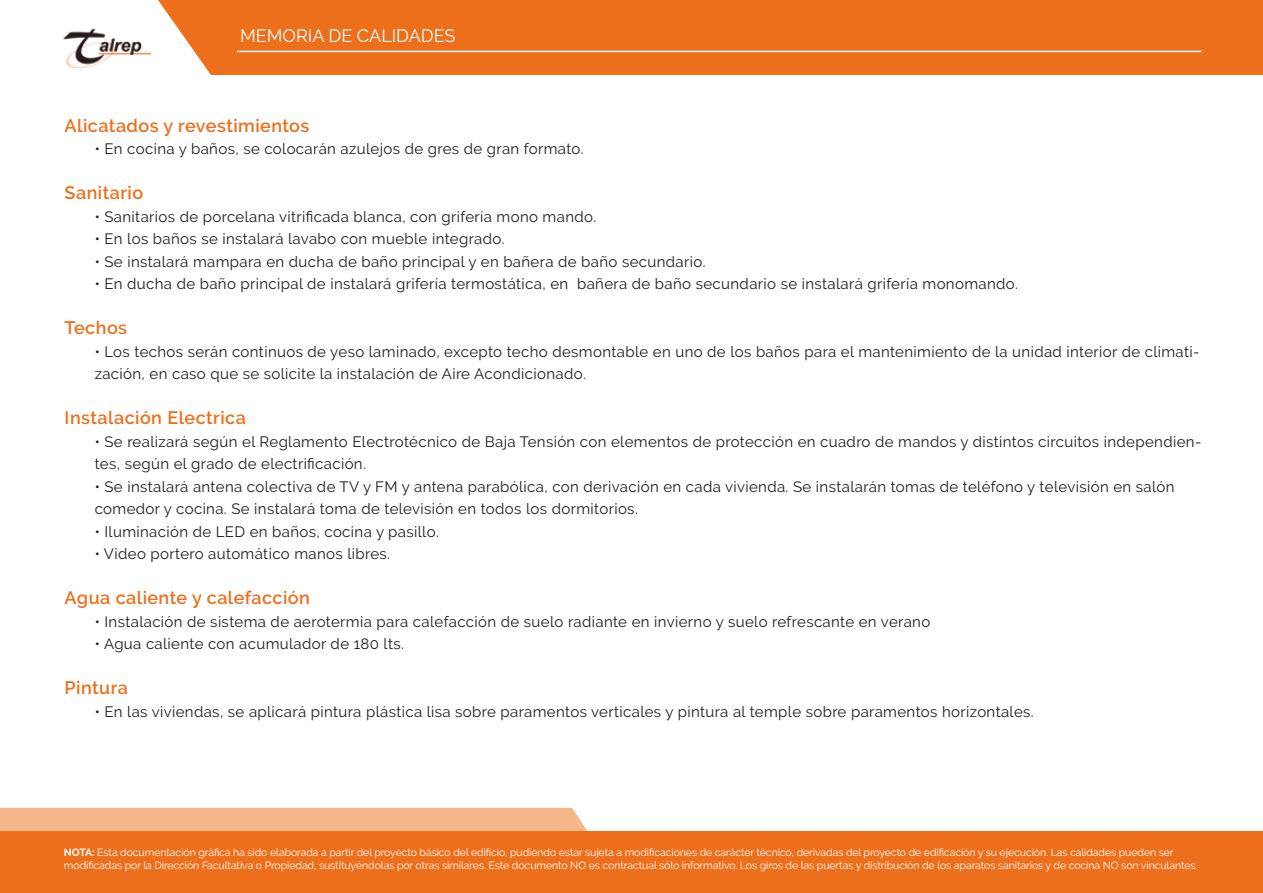
<style>
.page{position:relative;width:1263px;height:893px;background:#fff}
.page>*{position:absolute;margin:0;border:0;box-sizing:border-box;transform-origin:0 0}
.t1{font:600 18px "Raleway";letter-spacing:.025em;color:#ed6f1b}
.t2{font:18px "Raleway";color:#fff}
.t3{font:15px/22.5px "Raleway";letter-spacing:.025em;color:#1c1c1b}
.t4{font:10.5px/12.6px "Raleway";letter-spacing:-.005em;color:#fff}
.s1{font-weight:700}
</style>
<div class="page">
<div style="left:0;top:831px;width:1263px;height:62px;background:#ed6f1b"></div>
<div style="left:0;top:808px;width:588px;height:23px;background:#f6b78d"></div>
<div style="left:158px;top:0;width:1105px;height:75px;background:#ed6f1b"></div>
<hr style="left:237px;top:51px;width:964px;height:1px;background:#fff">
<img style="left:63px;top:28px;width:88px;height:40px">
<p class="t2" style="left:240px;top:25px;width:217px">MEMORIA DE CALIDADES</p>
<p class="t1" style="left:65px;top:115px;width:246px">Alicatados y revestimientos</p>
<p class="t3" style="left:95px;top:137px;width:491px">• En cocina y baños, se colocarán azulejos de gres de gran formato.</p>
<p class="t1" style="left:65px;top:182px;width:80px">Sanitario</p>
<p class="t3" style="left:95px;top:205px;width:503px">• Sanitarios de porcelana vitrificada blanca, con grifería mono mando.</p>
<p class="t3" style="left:95px;top:227px;width:411px">• En los baños se instalará lavabo con mueble integrado.</p>
<p class="t3" style="left:95px;top:250px;width:612px">• Se instalará mampara en ducha de baño principal y en bañera de baño secundario.</p>
<p class="t3" style="left:95px;top:272px;width:925px">• En ducha de baño principal de instalará grifería termostática, en bañera de baño secundario se instalará grifería monomando.</p>
<p class="t1" style="left:65px;top:317px;width:64px">Techos</p>
<p class="t3" style="left:95px;top:340px;width:1106px">• Los techos serán continuos de yeso laminado, excepto techo desmontable en uno de los baños para el mantenimiento de la unidad interior de climati&shy;zación, en caso que se solicite la instalación de Aire Acondicionado.</p>
<p class="t1" style="left:65px;top:407px;width:183px">Instalación Electrica</p>
<p class="t3" style="left:95px;top:430px;width:1108px">• Se realizará según el Reglamento Electrotécnico de Baja Tensión con elementos de protección en cuadro de mandos y distintos circuitos independien&shy;tes, según el grado de electrificación.</p>
<p class="t3" style="left:95px;top:475px;width:1081px">• Se instalará antena colectiva de TV y FM y antena parabólica, con derivación en cada vivienda. Se instalarán tomas de teléfono y televisión en salón comedor y cocina. Se instalará toma de televisión en todos los dormitorios.</p>
<p class="t3" style="left:95px;top:520px;width:346px">• Iluminación de LED en baños, cocina y pasillo.</p>
<p class="t3" style="left:95px;top:542px;width:297px">• Video portero automático manos libres.</p>
<p class="t1" style="left:65px;top:587px;width:247px">Agua caliente y calefacción</p>
<p class="t3" style="left:95px;top:610px;width:837px">• Instalación de sistema de aerotermia para calefacción de suelo radiante en invierno y suelo refrescante en verano</p>
<p class="t3" style="left:95px;top:632px;width:311px">• Agua caliente con acumulador de 180 lts.</p>
<p class="t1" style="left:65px;top:677px;width:65px">Pintura</p>
<p class="t3" style="left:95px;top:700px;width:940px">• En las viviendas, se aplicará pintura plástica lisa sobre paramentos verticales y pintura al temple sobre paramentos horizontales.</p>
<p class="t4" style="left:64px;top:846px;width:1135px"><span class="s1">NOTA:</span> Esta documentación gráfica ha sido elaborada a partir del proyecto básico del edificio, pudiendo estar sujeta a modificaciones de carácter técnico, derivadas del proyecto de edificación y su ejecución. Las calidades pueden ser modificadas por la Dirección Facultativa o Propiedad, sustituyéndolas por otras similares. Este documento NO es contractual sólo informativo. Los giros de las puertas y distribución de los aparatos sanitarios y de cocina NO son vinculantes.</p>
</div>
